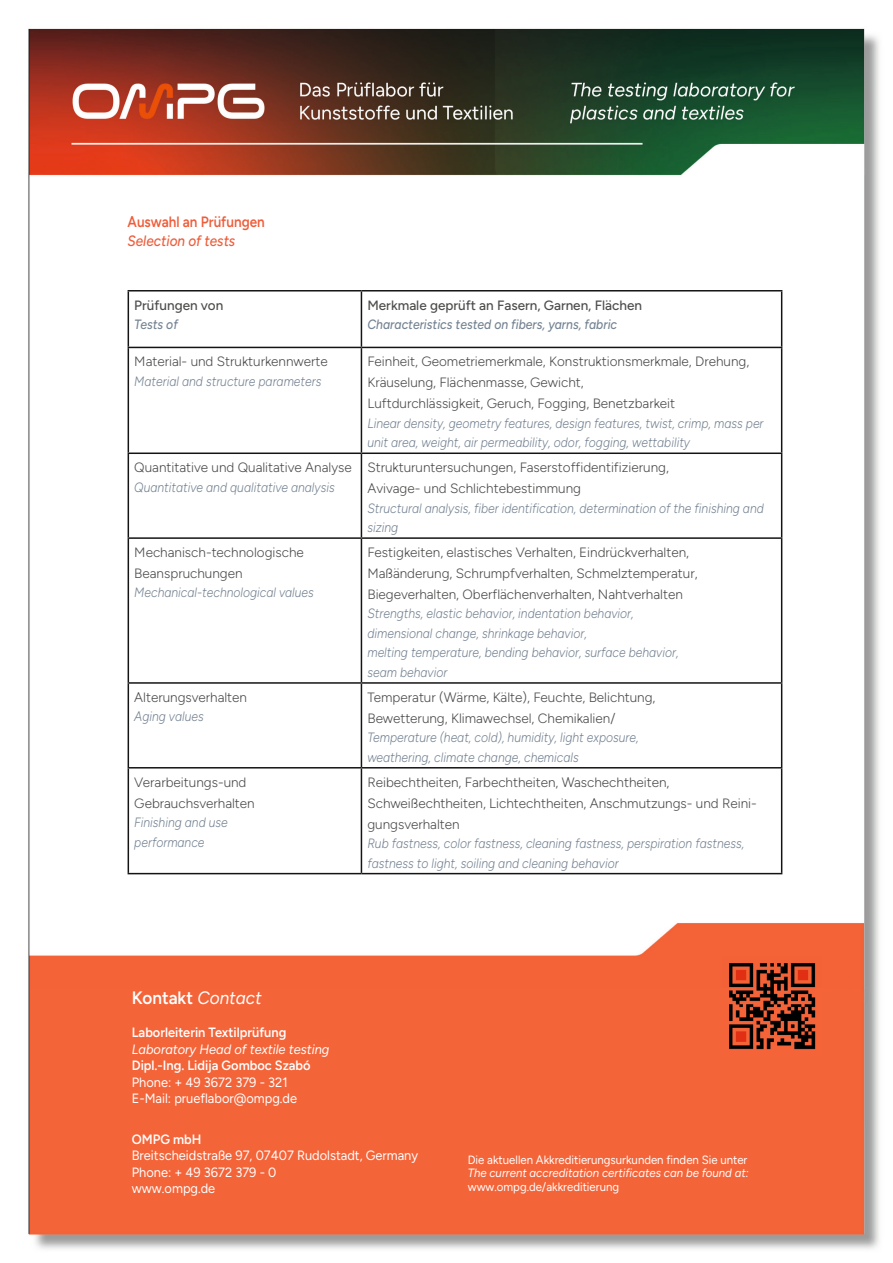
<style>
.page{position:relative;width:893px;height:1263px;background:#fff}
.page>*{position:absolute;margin:0;border:0;box-sizing:border-box;transform-origin:0 0}
.t1{font:600 18px "Figtree";color:#fff;scale:.95 1}
.t2{font:600 15px "Figtree";color:#ee5e3b;scale:.9 1}
.t3{font:italic 500 15px "Figtree";color:#ee5e3b;scale:.9 1}
.t4{font:300 13.5px/21px "Figtree";color:#4d4d4c}
.t5{font:italic 300 13.5px/19.5px "Figtree";color:#768493;scale:.9 1}
.t6{font:13.5px/16.5px "Figtree";color:#fff;scale:.95 1}
.t7{font:600 13.5px "Figtree";color:#fff;scale:.95 1}
.t8{font:500 13.5px "Figtree";color:#4d4d4c}
.t9{font:italic 500 13.5px "Figtree";color:#768493;scale:.9 1}
.t10{font:italic 13.5px "Figtree";color:#fff;scale:.95 1}
.t11{font:12px "Figtree";color:#fff;scale:.95 1}
.t12{font:italic 12px "Figtree";color:#fff;scale:.95 1}
.s1{font-weight:400;font-style:italic}
</style>
<div class="page">
<img style="left:28px;top:28px;width:851px;height:1222px">
<img style="left:723px;top:957px;width:98px;height:98px">
<hr style="left:128px;top:290px;width:233px;height:1px;background:#131413">
<hr style="left:128px;top:291px;width:1px;height:56px;background:#131413">
<hr style="left:361px;top:290px;width:421px;height:1px;background:#131413">
<hr style="left:361px;top:291px;width:1px;height:56px;background:#131413">
<hr style="left:781px;top:291px;width:1px;height:56px;background:#131413">
<hr style="left:128px;top:347px;width:233px;height:1px;background:#131413">
<hr style="left:128px;top:348px;width:1px;height:104px;background:#131413">
<hr style="left:361px;top:347px;width:421px;height:1px;background:#131413">
<hr style="left:361px;top:348px;width:1px;height:104px;background:#131413">
<hr style="left:781px;top:348px;width:1px;height:104px;background:#131413">
<hr style="left:128px;top:452px;width:233px;height:2px;background:#131413">
<hr style="left:128px;top:454px;width:1px;height:83px;background:#131413">
<hr style="left:361px;top:452px;width:421px;height:2px;background:#131413">
<hr style="left:361px;top:454px;width:1px;height:83px;background:#131413">
<hr style="left:781px;top:454px;width:1px;height:83px;background:#131413">
<hr style="left:128px;top:537px;width:233px;height:2px;background:#131413">
<hr style="left:128px;top:539px;width:1px;height:143px;background:#131413">
<hr style="left:361px;top:537px;width:421px;height:2px;background:#131413">
<hr style="left:361px;top:539px;width:1px;height:143px;background:#131413">
<hr style="left:781px;top:539px;width:1px;height:143px;background:#131413">
<hr style="left:128px;top:682px;width:233px;height:2px;background:#131413">
<hr style="left:128px;top:684px;width:1px;height:83px;background:#131413">
<hr style="left:361px;top:682px;width:421px;height:2px;background:#131413">
<hr style="left:361px;top:684px;width:1px;height:83px;background:#131413">
<hr style="left:781px;top:684px;width:1px;height:83px;background:#131413">
<hr style="left:128px;top:767px;width:233px;height:1px;background:#131413">
<hr style="left:128px;top:768px;width:1px;height:105px;background:#131413">
<hr style="left:361px;top:767px;width:421px;height:1px;background:#131413">
<hr style="left:361px;top:768px;width:1px;height:105px;background:#131413">
<hr style="left:781px;top:768px;width:1px;height:105px;background:#131413">
<hr style="left:128px;top:873px;width:233px;height:1px;background:#131413">
<hr style="left:361px;top:873px;width:421px;height:1px;background:#131413">
<p class="t2" style="left:128px;top:213px;width:154px">Auswahl an Prüfungen</p>
<p class="t3" style="left:128px;top:232px;width:121px">Selection of tests</p>
<p class="t8" style="left:134px;top:297px;width:90px">Prüfungen von</p>
<p class="t9" style="left:134px;top:317px;width:50px">Tests of</p>
<p class="t8" style="left:367px;top:297px;width:276px">Merkmale geprüft an Fasern, Garnen, Flächen</p>
<p class="t9" style="left:367px;top:317px;width:279px">Characteristics tested on fibers, yarns, fabric</p>
<p class="t4" style="left:134px;top:351px;width:195px">Material- und Strukturkennwerte</p>
<p class="t5" style="left:134px;top:371px;width:209px">Material and structure parameters</p>
<p class="t4" style="left:367px;top:351px;width:383px">Feinheit, Geometriemerkmale, Konstruktionsmerkmale, Drehung,<br>Kräuselung, Flächenmasse, Gewicht,<br>Luftdurchlässigkeit, Geruch, Fogging, Benetzbarkeit</p>
<p class="t5" style="left:367px;top:413px;width:442px">Linear density, geometry features, design features, twist, crimp, mass per unit area, weight, air permeability, odor, fogging, wettability</p>
<p class="t4" style="left:134px;top:457px;width:219px">Quantitative und Qualitative Analyse</p>
<p class="t5" style="left:134px;top:477px;width:224px">Quantitative and qualitative analysis</p>
<p class="t4" style="left:367px;top:457px;width:303px">Strukturuntersuchungen, Faserstoffidentifizierung,<br>Avivage- und Schlichtebestimmung</p>
<p class="t5" style="left:367px;top:498px;width:442px">Structural analysis, fiber identification, determination of the finishing and sizing</p>
<p class="t4" style="left:134px;top:542px;width:171px">Mechanisch-technologische<br>Beanspruchungen</p>
<p class="t5" style="left:134px;top:583px;width:201px">Mechanical-technological values</p>
<p class="t4" style="left:367px;top:542px;width:332px">Festigkeiten, elastisches Verhalten, Eindrückverhalten,<br>Maßänderung, Schrumpfverhalten, Schmelztemperatur,<br>Biegeverhalten, Oberflächenverhalten, Nahtverhalten</p>
<p class="t5" style="left:367px;top:604px;width:347px">Strengths, elastic behavior, indentation behavior, dimensional change, shrinkage behavior,<br>melting temperature, bending behavior, surface behavior, seam behavior</p>
<p class="t4" style="left:134px;top:687px;width:114px">Alterungsverhalten</p>
<p class="t5" style="left:134px;top:707px;width:79px">Aging values</p>
<p class="t4" style="left:367px;top:687px;width:290px">Temperatur (Wärme, Kälte), Feuchte, Belichtung,<br>Bewetterung, Klimawechsel, Chemikalien/</p>
<p class="t5" style="left:367px;top:728px;width:303px">Temperature (heat, cold), humidity, light exposure, weathering, climate change, chemicals</p>
<p class="t4" style="left:134px;top:771px;width:122px">Verarbeitungs-und<br>Gebrauchsverhalten</p>
<p class="t5" style="left:134px;top:813px;width:105px">Finishing and use performance</p>
<p class="t4" style="left:367px;top:771px;width:391px">Reibechtheiten, Farbechtheiten, Waschechtheiten,<br>Schweißechtheiten, Lichtechtheiten, Anschmutzungs- und Reini&shy;gungsverhalten</p>
<p class="t5" style="left:367px;top:834px;width:420px">Rub fastness, color fastness, cleaning fastness, perspiration fastness, fastness to light, soiling and cleaning behavior</p>
<h1 class="t1" style="left:132px;top:987px;width:138px">Kontakt <span class="s1">Contact</span></h1>
<p class="t7" style="left:132px;top:1025px;width:164px">Laborleiterin Textilprüfung</p>
<p class="t10" style="left:132px;top:1041px;width:209px">Laboratory Head of textile testing</p>
<p class="t7" style="left:132px;top:1058px;width:190px">Dipl.-Ing. Lidija Gomboc Szabó</p>
<p class="t6" style="left:132px;top:1074px;width:176px">Phone: + 49 3672 379 - 321<br>E-Mail: prueflabor@ompg.de</p>
<p class="t7" style="left:132px;top:1131px;width:75px">OMPG mbH</p>
<p class="t6" style="left:132px;top:1147px;width:303px">Breitscheidstraße 97, 07407 Rudolstadt, Germany<br>Phone: + 49 3672 379 - 0<br>www.ompg.de</p>
<p class="t11" style="left:468px;top:1153px;width:296px">Die aktuellen Akkreditierungsurkunden finden Sie unter</p>
<p class="t12" style="left:468px;top:1166px;width:297px">The current accreditation certificates can be found at:</p>
<p class="t11" style="left:468px;top:1180px;width:161px">www.ompg.de/akkreditierung</p>
</div>
